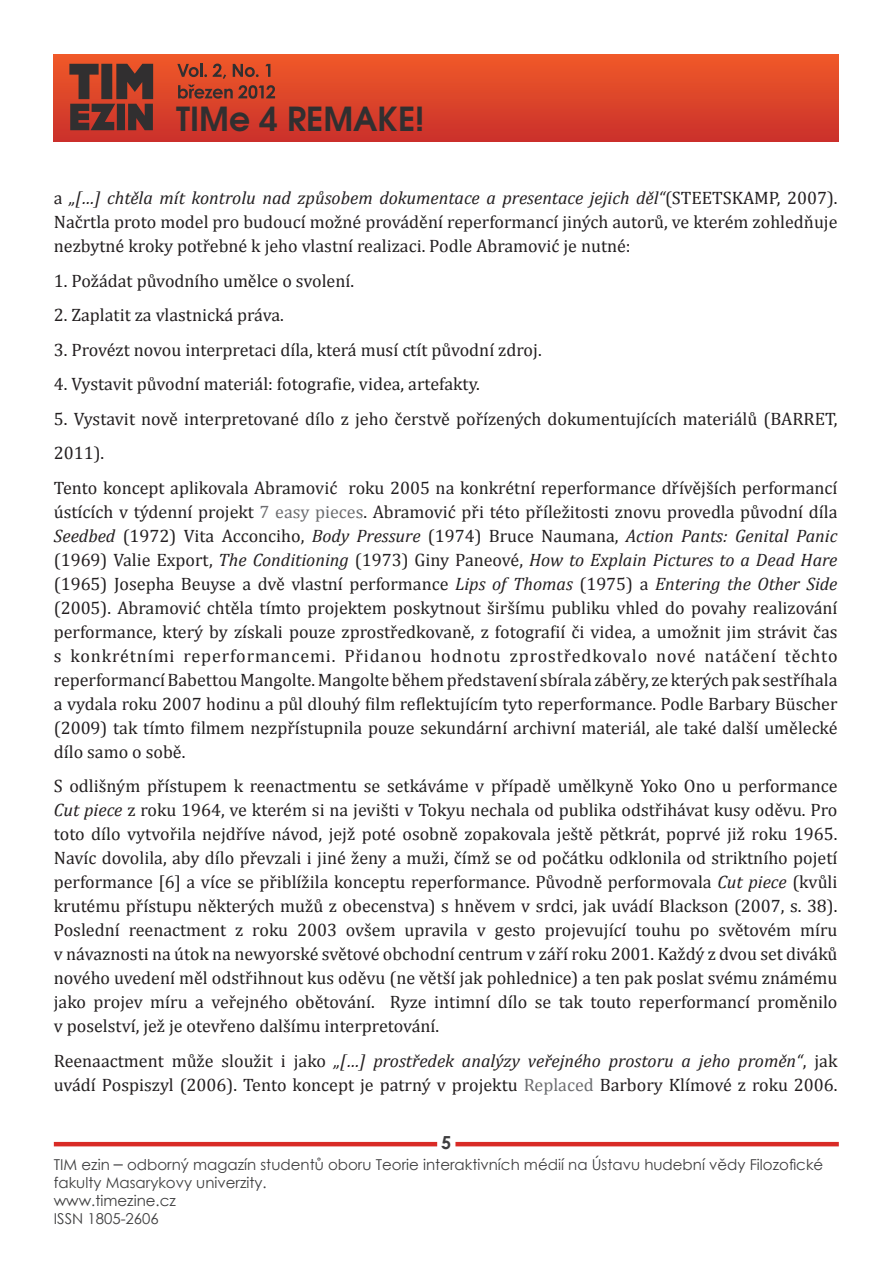
<style>
.page{position:relative;width:893px;height:1263px;background:#fff}
.page>*{position:absolute;margin:0;border:0;box-sizing:border-box;transform-origin:0 0}
.t1{font:700 33px "Te X Gyre Adventor";color:#312f30}
.t2{font:18px/24px "Cambria";color:#231f20;text-align:justify}
.t3{font:700 18px "Century Gothic";color:#3e3e3f}
.t4{font:15px/18px "Century Gothic";color:#3e3e3f}
.s1{font-style:italic}
.s2{color:#6c6d70}
.s3{font-size:18px}
</style>
<div class="page">
<div style="left:54px;top:54px;width:785px;height:87px;background:linear-gradient(to bottom,#f05a28,#ca312b)"></div>
<hr style="left:54px;top:1142px;width:383px;height:4px;background:#d92b26">
<hr style="left:455px;top:1142px;width:384px;height:4px;background:#d92b26">
<svg style="left:69px;top:64px;width:84px;height:66px;background:#6b362d"></svg>
<svg style="left:177px;top:64px;width:30px;height:13px"></svg>
<svg style="left:213px;top:64px;width:13px;height:15px"></svg>
<svg style="left:233px;top:64px;width:26px;height:13px"></svg>
<svg style="left:265px;top:64px;width:5px;height:13px"></svg>
<svg style="left:178px;top:85px;width:97px;height:14px"></svg>
<p class="t1" style="left:176px;top:90px;width:250px">TIMe 4 REMAKE!</p>
<p class="t2" style="left:54px;top:186px;width:785px">a <span class="s1">„[…] chtěla mít kontrolu nad způsobem dokumentace a presentace jejich děl“</span>(STEETSKAMP, 2007).<br>Načrtla proto model pro budoucí možné provádění reperformancí jiných autorů, ve kterém zohledňuje nezbytné kroky potřebné k jeho vlastní realizaci. Podle Abramović je nutné:</p>
<p class="t2" style="left:54px;top:269px;width:302px">1. Požádat původního umělce o svolení.</p>
<p class="t2" style="left:54px;top:303px;width:231px">2. Zaplatit za vlastnická práva.</p>
<p class="t2" style="left:54px;top:338px;width:489px">3. Provézt novou interpretaci díla, která musí ctít původní zdroj.</p>
<p class="t2" style="left:54px;top:372px;width:428px">4. Vystavit původní materiál: fotografie, videa, artefakty.</p>
<p class="t2" style="left:54px;top:401px;width:785px;line-height:34.5px">5. Vystavit nově interpretované dílo z jeho čerstvě pořízených dokumentujících materiálů (BARRET,<br>2011).</p>
<p class="t2" style="left:54px;top:476px;width:785px">Tento koncept aplikovala Abramović roku 2005 na konkrétní reperformance dřívějších performancí ústících v týdenní projekt <span class="s2">7 easy pieces</span>. Abramović při této příležitosti znovu provedla původní díla <span class="s1">Seedbed</span> (1972) Vita Acconciho, <span class="s1">Body Pressure</span> (1974) Bruce Naumana, <span class="s1">Action Pants: Genital Panic </span>(1969) Valie Export, <span class="s1">The Conditioning</span> (1973) Giny Paneové, <span class="s1">How to Explain Pictures to a Dead Hare </span>(1965) Josepha Beuyse a dvě vlastní performance <span class="s1">Lips of Thomas</span> (1975) a <span class="s1">Entering the Other Side </span>(2005). Abramović chtěla tímto projektem poskytnout širšímu publiku vhled do povahy realizování performance, který by získali pouze zprostředkovaně, z fotografií či videa, a umožnit jim strávit čas s konkrétními reperformancemi. Přidanou hodnotu zprostředkovalo nové natáčení těchto reperformancí Babettou Mangolte. Mangolte během představení sbírala záběry, ze kterých pak sestříhala a vydala roku 2007 hodinu a půl dlouhý film reflektujícím tyto reperformance. Podle Barbary Büscher (2009) tak tímto filmem nezpřístupnila pouze sekundární archivní materiál, ale také další umělecké dílo samo o sobě.</p>
<p class="t2" style="left:54px;top:774px;width:785px">S odlišným přístupem k reenactmentu se setkáváme v případě umělkyně Yoko Ono u performance <span class="s1">Cut piece</span> z roku 1964, ve kterém si na jevišti v Tokyu nechala od publika odstřihávat kusy oděvu. Pro toto dílo vytvořila nejdříve návod, jejž poté osobně zopakovala ještě pětkrát, poprvé již roku 1965.<br>Navíc dovolila, aby dílo převzali i jiné ženy a muži, čímž se od počátku odklonila od striktního pojetí performance [6] a více se přiblížila konceptu reperformance. Původně performovala <span class="s1">Cut piece</span> (kvůli krutému přístupu některých mužů z obecenstva) s hněvem v srdci, jak uvádí Blackson (2007, s. 38).<br>Poslední reenactment z roku 2003 ovšem upravila v gesto projevující touhu po světovém míru v návaznosti na útok na newyorské světové obchodní centrum v září roku 2001. Každý z dvou set diváků nového uvedení měl odstřihnout kus oděvu (ne větší jak pohlednice) a ten pak poslat svému známému jako projev míru a veřejného obětování. Ryze intimní dílo se tak touto reperformancí proměnilo v poselství, jež je otevřeno dalšímu interpretování.</p>
<p class="t2" style="left:54px;top:1049px;width:785px">Reenaactment může sloužit i jako <span class="s1">„[…] prostředek analýzy veřejného prostoru a jeho proměn“</span>, jak uvádí Pospiszyl (2006). Tento koncept je patrný v projektu <span class="s2">Replaced</span> Barbory Klímové z roku 2006.</p>
<p class="t3" style="left:441px;top:1129px;width:12px">5</p>
<p class="t4" style="left:54px;top:1155px;width:771px">TIM ezin <span class="s3">–</span> odborný magazín studentů oboru Teorie interaktivních médií na Ústavu hudební vědy Filozofické fakulty Masarykovy univerzity.</p>
<p class="t4" style="left:54px;top:1191px;width:123px">www.timezine.cz</p>
<p class="t4" style="left:54px;top:1209px;width:107px">ISSN 1805-2606</p>
</div>
